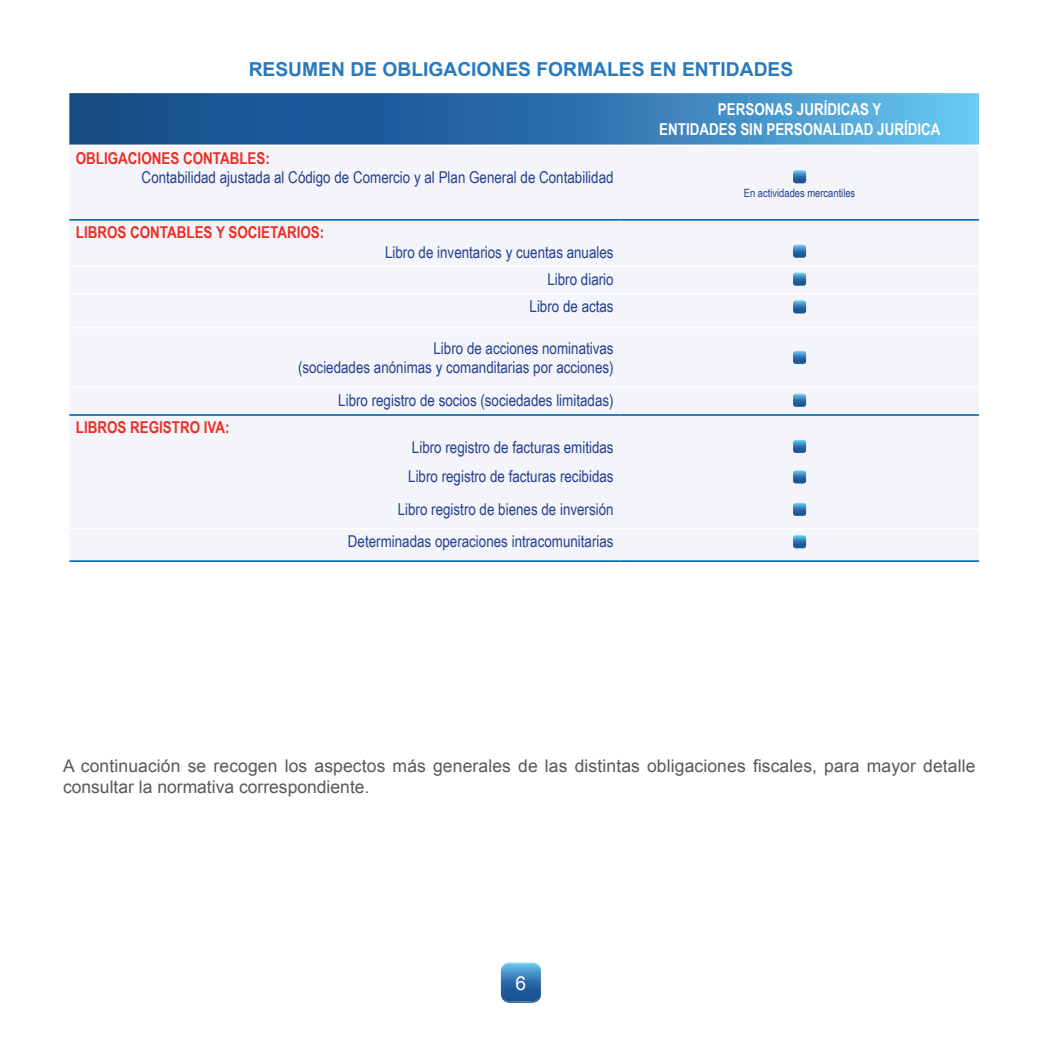
<style>
.page{position:relative;width:1042px;height:1042px;background:#fff}
.page>*{position:absolute;margin:0;border:0;box-sizing:border-box;transform-origin:0 0}
.t1{font:700 19.25px "Arial";color:#277abe}
.t2{font:19.25px "Arial";color:#fff}
.t3{font:17.5px/21px "Arial";letter-spacing:.005em;color:#57585a}
.t4{font:16.28px "Arial Narrow";color:#253f8e}
.t5{font:700 16.28px "Arial Narrow";color:#ee2e22}
.t6{font:700 16.28px/19.6px "Arial Narrow";color:#fff;text-align:center}
.t7{font:11.38px "Arial Narrow";color:#253f8e}
</style>
<div class="page">
<svg style="left:501px;top:962px;width:40px;height:41px;background:#4283ba"></svg>
<img style="left:504px;top:999px;width:34px;height:3px">
<svg style="left:69px;top:93px;width:910px;height:52px;background:#3579b2"></svg>
<div style="left:70px;top:146px;width:909px;height:414px;background:#f3f5fa"></div>
<hr style="left:69px;top:219px;width:551px;height:2px;background:#0168b3">
<hr style="left:620px;top:219px;width:359px;height:2px;background:#0168b3">
<hr style="left:69px;top:265px;width:551px;height:2px;background:#fff">
<hr style="left:620px;top:265px;width:359px;height:2px;background:#fff">
<hr style="left:69px;top:293px;width:551px;height:2px;background:#fff">
<hr style="left:620px;top:293px;width:359px;height:2px;background:#fff">
<hr style="left:69px;top:327px;width:551px;height:1px;background:#fff">
<hr style="left:620px;top:327px;width:359px;height:1px;background:#fff">
<hr style="left:69px;top:386px;width:551px;height:2px;background:#fff">
<hr style="left:620px;top:386px;width:359px;height:2px;background:#fff">
<hr style="left:69px;top:414px;width:551px;height:2px;background:#0168b3">
<hr style="left:620px;top:414px;width:359px;height:2px;background:#0168b3">
<hr style="left:69px;top:528px;width:551px;height:1px;background:#fff">
<hr style="left:69px;top:560px;width:551px;height:2px;background:#0168b3">
<hr style="left:620px;top:528px;width:359px;height:1px;background:#fff">
<hr style="left:620px;top:560px;width:359px;height:2px;background:#0168b3">
<svg style="left:793px;top:170px;width:13px;height:13px"></svg>
<svg style="left:793px;top:245px;width:13px;height:13px"></svg>
<svg style="left:793px;top:273px;width:13px;height:13px"></svg>
<svg style="left:793px;top:300px;width:13px;height:13px"></svg>
<svg style="left:793px;top:351px;width:13px;height:13px"></svg>
<svg style="left:793px;top:394px;width:13px;height:13px"></svg>
<svg style="left:793px;top:440px;width:13px;height:13px"></svg>
<svg style="left:793px;top:470px;width:13px;height:13px"></svg>
<svg style="left:793px;top:503px;width:13px;height:13px"></svg>
<svg style="left:793px;top:535px;width:13px;height:13px"></svg>
<p class="t1" style="left:249px;top:56px;width:546px">RESUMEN DE OBLIGACIONES FORMALES EN ENTIDADES</p>
<p class="t6" style="left:659px;top:99px;width:283px">PERSONAS JURÍDICAS Y<br>ENTIDADES SIN PERSONALIDAD JURÍDICA</p>
<p class="t5" style="left:76px;top:146px;width:195px">OBLIGACIONES CONTABLES:</p>
<p class="t4" style="left:142px;top:166px;width:473px">Contabilidad ajustada al Código de Comercio y al Plan General de Contabilidad</p>
<p class="t7" style="left:744px;top:185px;width:113px">En actividades mercantiles</p>
<p class="t5" style="left:76px;top:220px;width:250px">LIBROS CONTABLES Y SOCIETARIOS:</p>
<p class="t4" style="left:385px;top:240px;width:230px">Libro de inventarios y cuentas anuales</p>
<p class="t4" style="left:547px;top:267px;width:68px">Libro diario</p>
<p class="t4" style="left:529px;top:295px;width:86px">Libro de actas</p>
<p class="t4" style="left:433px;top:336px;width:182px">Libro de acciones nominativas</p>
<p class="t4" style="left:298px;top:355px;width:317px">(sociedades anónimas y comanditarias por acciones)</p>
<p class="t4" style="left:338px;top:388px;width:277px">Libro registro de socios (sociedades limitadas)</p>
<p class="t5" style="left:76px;top:415px;width:155px">LIBROS REGISTRO IVA:</p>
<p class="t4" style="left:412px;top:435px;width:203px">Libro registro de facturas emitidas</p>
<p class="t4" style="left:408px;top:465px;width:207px">Libro registro de facturas recibidas</p>
<p class="t4" style="left:398px;top:497px;width:217px">Libro registro de bienes de inversión</p>
<p class="t4" style="left:348px;top:529px;width:267px">Determinadas operaciones intracomunitarias</p>
<p class="t3" style="left:63px;top:755px;width:914px">A continuación se recogen los aspectos más generales de las distintas obligaciones fiscales, para mayor detalle consultar la normativa correspondiente.</p>
<p class="t2" style="left:516px;top:970px;width:12px">6</p>
</div>
